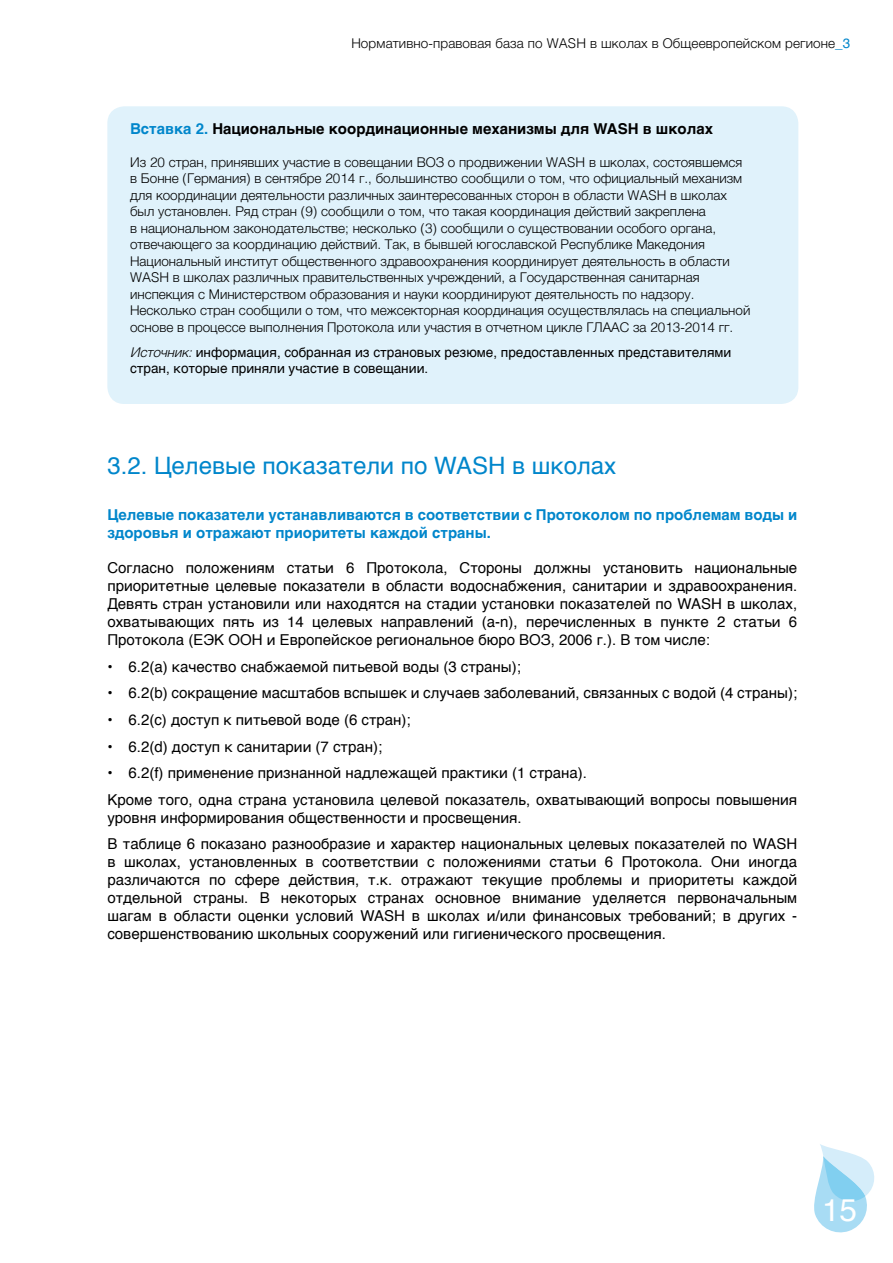
<style>
.page{position:relative;width:893px;height:1263px;background:#fff}
.page>*{position:absolute;margin:0;border:0;box-sizing:border-box;transform-origin:0 0}
.t1{font:31.5px "Helvetica";color:#fff}
.t2{font:24px "Helvetica";color:#0086cb}
.t3{font:15px/18px "Helvetica";color:#000;text-align:justify}
.t4{font:700 15px/18px "Helvetica";color:#0086cb}
.t5{font:700 15px "Helvetica";color:#000}
.t6{font:300 13.5px/16.5px "Helvetica";color:#000}
.t7{font:13.5px/16.5px "Helvetica";color:#000}
.s1{font-weight:400;color:#0086cb}
.s2{color:#0086cb}
.s3{font-weight:300;font-style:italic}
</style>
<div class="page">
<svg style="left:814px;top:1144px;width:60px;height:89px"></svg>
<div style="left:107px;top:106px;width:691px;height:298px;background:#e0f2fb;border-radius:17px"></div>
<p class="t6" style="left:351px;top:34px;width:501px">Нормативно-правовая база по WASH в школах в Общеевропейском регионе<span class="s1">_3</span></p>
<p class="t5" style="left:130px;top:116px;width:585px"><span class="s2">Вставка 2.</span> Национальные координационные механизмы для WASH в школах</p>
<p class="t6" style="left:130px;top:153px;width:622px">Из 20 стран, принявших участие в совещании ВОЗ о продвижении WASH в школах, состоявшемся в Бонне (Германия) в сентябре 2014 г., большинство сообщили о том, что официальный механизм для координации деятельности различных заинтересованных сторон в области WASH в школах был установлен. Ряд стран (9) сообщили о том, что такая координация действий закреплена<br>в национальном законодательстве; несколько (3) сообщили о существовании особого органа, отвечающего за координацию действий. Так, в бывшей югославской Республике Македония Национальный институт общественного здравоохранения координирует деятельность в области WASH в школах различных правительственных учреждений, а Государственная санитарная инспекция с Министерством образования и науки координируют деятельность по надзору.<br>Несколько стран сообщили о том, что межсекторная координация осуществлялась на специальной основе в процессе выполнения Протокола или участия в отчетном цикле ГЛААС за 2013-2014 гг.</p>
<p class="t7" style="left:130px;top:344px;width:603px"><span class="s3">Источник:</span> информация, собранная из страновых резюме, предоставленных представителями стран, которые приняли участие в совещании.</p>
<h2 class="t2" style="left:107px;top:447px;width:510px">3.2. Целевые показатели по WASH в школах</h2>
<p class="t4" style="left:107px;top:506px;width:691px">Целевые показатели устанавливаются в соответствии с Протоколом по проблемам воды и здоровья и отражают приоритеты каждой страны.</p>
<p class="t3" style="left:107px;top:560px;width:691px">Согласно положениям статьи 6 Протокола, Стороны должны установить национальные приоритетные целевые показатели в области водоснабжения, санитарии и здравоохранения.<br>Девять стран установили или находятся на стадии установки показателей по WASH в школах, охватывающих пять из 14 целевых направлений (а-n), перечисленных в пункте 2 статьи 6<br>Протокола (ЕЭК ООН и Европейское региональное бюро ВОЗ, 2006 г.). В том числе:</p>
<p class="t3" style="left:107px;top:658px;width:415px">• 6.2(a) качество снабжаемой питьевой воды (3 страны);</p>
<p class="t3" style="left:107px;top:685px;width:691px">• 6.2(b) сокращение масштабов вспышек и случаев заболеваний, связанных с водой (4 страны);</p>
<p class="t3" style="left:107px;top:711px;width:305px">• 6.2(c) доступ к питьевой воде (6 стран);</p>
<p class="t3" style="left:107px;top:738px;width:276px">• 6.2(d) доступ к санитарии (7 стран);</p>
<p class="t3" style="left:107px;top:760px;width:691px;line-height:26.5px">• 6.2(f) применение признанной надлежащей практики (1 страна).<br>Кроме того, одна страна установила целевой показатель, охватывающий вопросы повышения</p>
<p class="t3" style="left:107px;top:804px;width:691px;line-height:26.5px">уровня информирования общественности и просвещения.<br>В таблице 6 показано разнообразие и характер национальных целевых показателей по WASH</p>
<p class="t3" style="left:107px;top:853px;width:691px">в школах, установленных в соответствии с положениями статьи 6 Протокола. Они иногда различаются по сфере действия, т.к. отражают текущие проблемы и приоритеты каждой отдельной страны. В некоторых странах основное внимание уделяется первоначальным шагам в области оценки условий WASH в школах и/или финансовых требований; в других - совершенствованию школьных сооружений или гигиенического просвещения.</p>
<h1 class="t1" style="left:822px;top:1185px;width:36px">15</h1>
</div>
